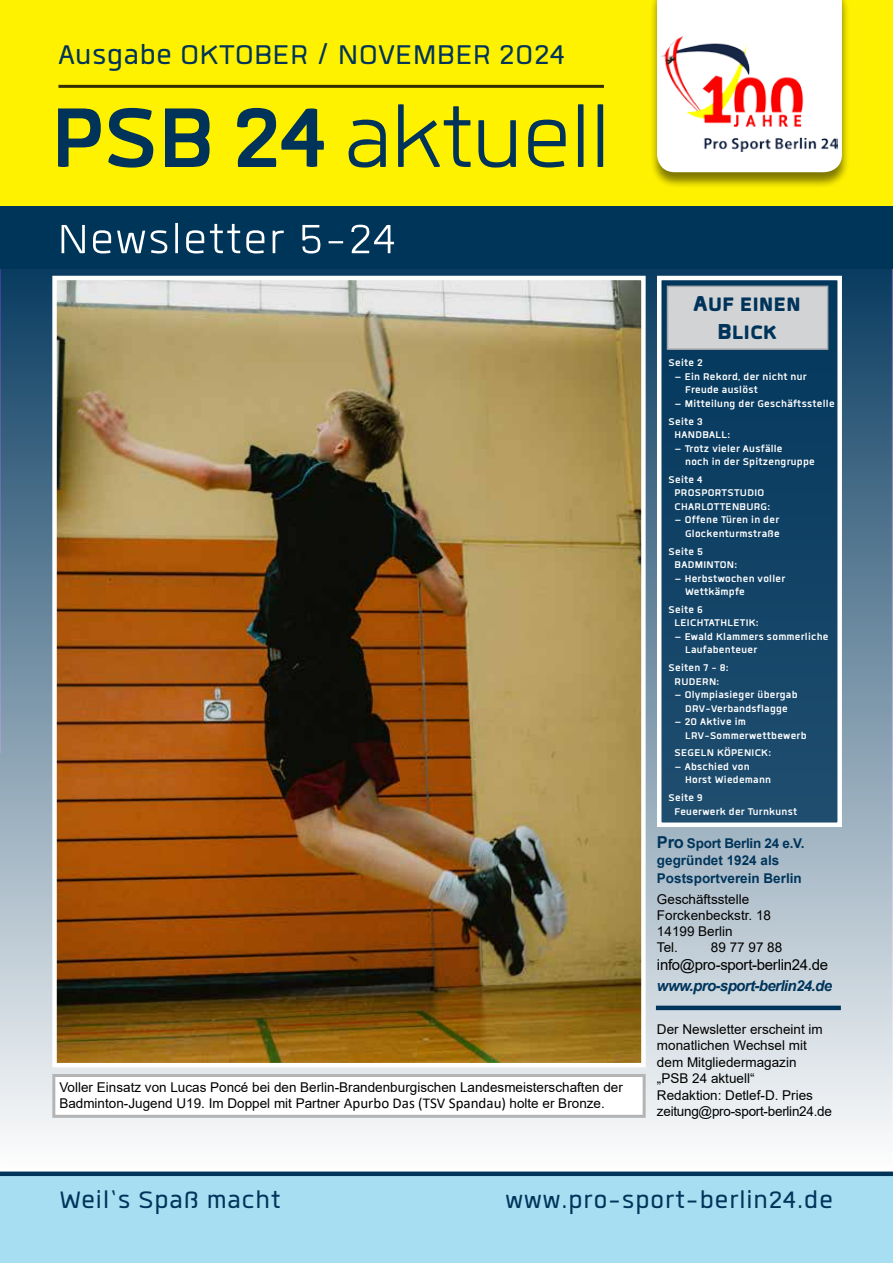
<style>
.page{position:relative;width:893px;height:1263px;background:#fff}
.page>*{position:absolute;margin:0;border:0;box-sizing:border-box;transform-origin:0 0}
.t1{font:117px "Quan";color:#00335a}
.t2{font:56.55px "Quan";letter-spacing:.04em;color:#fff}
.t3{font:37.5px "Quan";letter-spacing:.02em;color:#00345a}
.t4{font:33px "Quan";letter-spacing:.03em;color:#00355b}
.t5{font:900 27px/28.5px "Quan";letter-spacing:.02em;color:#00335a;text-align:center}
.t6{font:15px "Arial";letter-spacing:-.02em;color:#000}
.t7{font:italic 700 15px "Arial";letter-spacing:-.04em;color:#00355b}
.t8{font:700 13.5px/13.5px "Quan";letter-spacing:.02em;color:#fff}
.t9{font:13.5px/16.5px "Arial";color:#000}
.t10{font:700 13.5px/17.9px "Arial";color:#00355b}
.s1{font-weight:700}
.s2{font-family:"Calibri";font-size:15px}
.s3{font-size:30px}
.s4{font-size:16.5px}
</style>
<div class="page">
<div style="left:0;top:245px;width:893px;height:923px;background:linear-gradient(to bottom,#03375d,#fcfcfd);border:1px solid #2e3192"></div>
<div style="left:0;top:753px;width:735px;height:399px;background:linear-gradient(to bottom,#8ca3b4,#f8f9fa)"></div>
<div style="left:0;top:1176px;width:893px;height:87px;background:#a7def1"></div>
<div style="left:657px;top:276px;width:185px;height:550px;background:#124367"></div>
<div style="left:0;top:205px;width:893px;height:63px;background:#00355a"></div>
<div style="left:0;top:0;width:893px;height:205px;background:#fff200"></div>
<hr style="left:58px;top:85px;width:546px;height:3px;background:#000">
<div style="left:649px;top:0;width:201px;height:189px;background:#000;opacity:.5"></div>
<div style="left:657px;top:0;width:185px;height:172px;background:#fff"></div>
<hr style="left:656px;top:1006px;width:185px;height:4px;background:#00355b">
<div style="left:0;top:1171px;width:893px;height:5px;background:#00355b"></div>
<div style="left:667px;top:286px;width:161px;height:64px;background:#d1d3d4;border:2px solid #a7a9ac"></div>
<div style="left:657px;top:276px;width:185px;height:551px;border:4px solid #fff"></div>
<img style="left:659px;top:36px;width:178px;height:116px">
<img style="left:57px;top:281px;width:584px;height:781px">
<div style="left:52px;top:276px;width:594px;height:791px;border:4px solid #fff"></div>
<div style="left:52px;top:1074px;width:594px;height:44px;background:#fff;border:3px solid #b4b4b4"></div>
<h3 class="t3" style="left:58px;top:38px;width:508px">Ausgabe OkTober / November 2024</h3>
<h1 class="t1" style="left:51px;top:84px;width:561px"><span class="s1">PSB 24</span> aktuell</h1>
<h2 class="t2" style="left:58px;top:213px;width:341px">Newsletter 5-24</h2>
<p class="t9" style="left:59px;top:1078px;width:565px">Voller Einsatz von Lucas Poncé bei den Berlin-Brandenburgischen Landesmeisterschaften der<br>Badminton-Jugend U19. Im Doppel mit Partner <span class="s2">Apurbo Das (TSV Spandau)</span> holte er Bronze.</p>
<h3 class="t5" style="left:693px;top:290px;width:109px"><span class="s3">A</span>uf einen<br><span class="s3">B</span>lick</h3>
<p class="t8" style="left:669px;top:356px;width:36px">Seite 2</p>
<p class="t8" style="left:685px;top:370px;width:123px;text-indent:-11px">– Ein Rekord, der nicht nur<br>Freude auslöst</p>
<p class="t8" style="left:669px;top:394px;width:168px;line-height:17.7px;text-indent:6px">– Mitteilung der Geschäftsstelle<br>Seite 3</p>
<p class="t8" style="left:675px;top:428px;width:57px">HANDBALL:</p>
<p class="t8" style="left:685px;top:441px;width:131px;text-indent:-11px">– Trotz vieler Ausfälle<br>noch in der Spitzengruppe</p>
<p class="t8" style="left:675px;top:473px;width:97px;text-indent:-6px">Seite 4<br>PROSPORTSTUDIO<br>CHARLOTTENBURG:</p>
<p class="t8" style="left:675px;top:513px;width:107px;text-align:right">– Offene Türen in der<br>Glockenturmstraße</p>
<p class="t8" style="left:675px;top:544px;width:64px;text-indent:-6px">Seite 5<br>BADMINTON:</p>
<p class="t8" style="left:685px;top:571px;width:102px;text-indent:-11px">– Herbstwochen voller<br>Wettkämpfe</p>
<p class="t8" style="left:675px;top:603px;width:86px;text-indent:-6px">Seite 6<br>LEICHTATHLETIK:</p>
<p class="t8" style="left:685px;top:630px;width:145px;text-indent:-11px">– Ewald Klammers sommerliche<br>Laufabenteuer</p>
<p class="t8" style="left:669px;top:661px;width:62px;text-align:center">Seiten 7 - 8:<br>RUDERN:</p>
<p class="t8" style="left:675px;top:688px;width:124px;text-align:center">– Olympiasieger übergab<br>DRV-Verbandsflagge</p>
<p class="t8" style="left:685px;top:715px;width:123px;text-indent:-11px">– 20 Aktive im<br>LRV-Sommerwettbewerb</p>
<p class="t8" style="left:675px;top:746px;width:98px">SEGELN KÖPENICK:</p>
<p class="t8" style="left:685px;top:760px;width:88px;text-indent:-11px">– Abschied von<br>Horst Wiedemann</p>
<p class="t8" style="left:675px;top:791px;width:124px;text-indent:-6px">Seite 9<br>Feuerwerk der Turnkunst</p>
<p class="t10" style="left:657px;top:834px;width:149px"><span class="s4">Pro</span> Sport Berlin 24 e.V. gegründet 1924 als<br>Postsportverein Berlin</p>
<p class="t9" style="left:657px;top:891px;width:116px">Geschäftsstelle<br>Forckenbeckstr. 18<br>14199 Berlin<br>Tel.</p>
<p class="t9" style="left:711px;top:939px;width:73px">89 77 97 88</p>
<p class="t6" style="left:657px;top:955px;width:173px">info@pro-sport-berlin24.de</p>
<p class="t7" style="left:657px;top:975px;width:177px">www.pro-sport-berlin24.de</p>
<p class="t9" style="left:657px;top:1020px;width:176px">Der Newsletter erscheint im monatlichen Wechsel mit dem Mitgliedermagazin<br>„PSB 24 aktuell“<br>Redaktion: Detlef-D. Pries zeitung@pro-sport-berlin24.de</p>
<h3 class="t4" style="left:59px;top:1184px;width:223px">Weil`s Spaß macht</h3>
<h3 class="t4" style="left:506px;top:1184px;width:329px">www.pro-sport-berlin24.de</h3>
</div>
